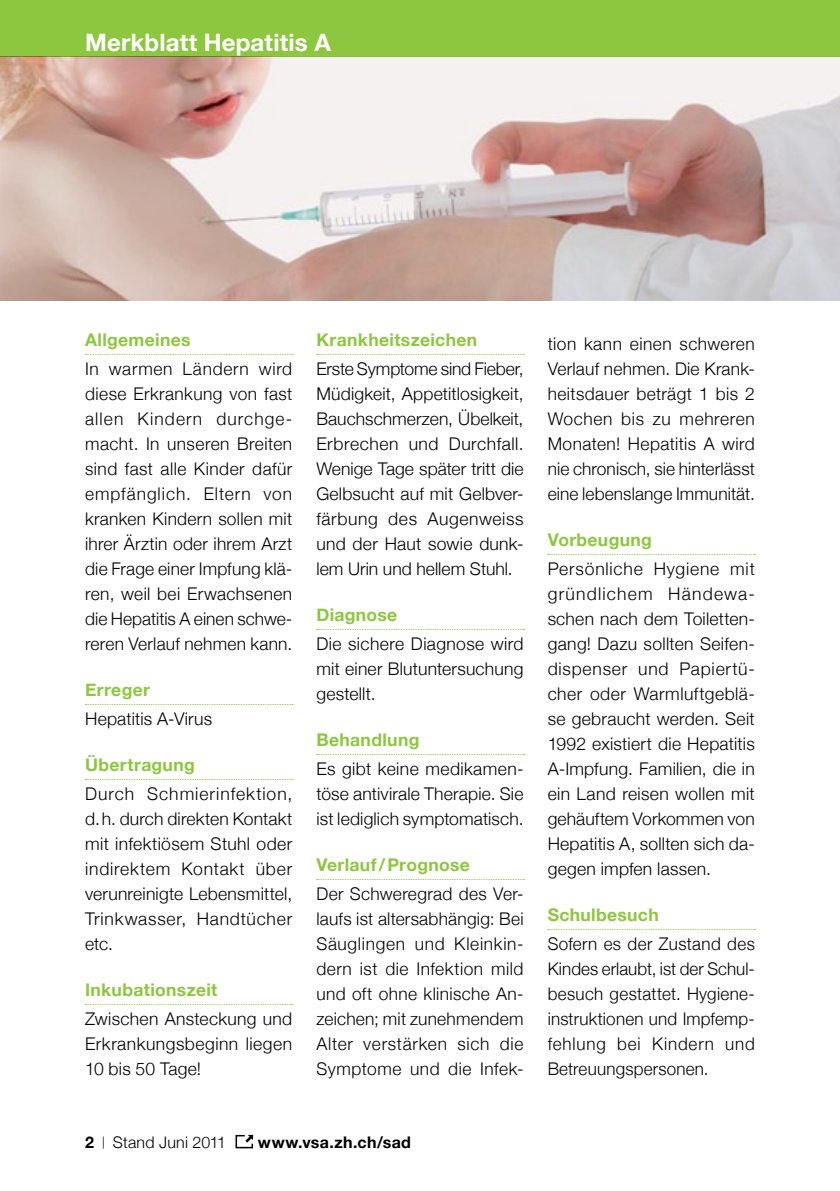
<style>
.page{position:relative;width:840px;height:1191px;background:#fff}
.page>*{position:absolute;margin:0;border:0;box-sizing:border-box;transform-origin:0 0}
.t1{font:700 24px "Helvetica Neue";letter-spacing:.005em;color:#fff}
.t2{font:300 17.6px/25px "Helvetica Neue";letter-spacing:.015em;color:#000;text-align:justify}
.t3{font:700 17.6px "Helvetica Neue";letter-spacing:.02em;color:#8dc63f}
.t4{font:700 16px "Helvetica Neue";letter-spacing:.025em;color:#000}
.t5{font:300 16px "Helvetica Neue";letter-spacing:.015em;color:#000}
.s1{font-weight:700}
.s2{font-size:12px}
</style>
<div class="page">
<img style="left:0;top:57px;width:839px;height:243px">
<div style="left:0;top:0;width:839px;height:57px;background:#8dc63f"></div>
<svg style="left:85px;top:354px;width:208px;height:1px"></svg>
<svg style="left:85px;top:704px;width:208px;height:1px"></svg>
<svg style="left:85px;top:779px;width:208px;height:1px"></svg>
<svg style="left:85px;top:1004px;width:208px;height:1px"></svg>
<svg style="left:316px;top:354px;width:208px;height:1px"></svg>
<svg style="left:316px;top:629px;width:208px;height:1px"></svg>
<svg style="left:316px;top:754px;width:208px;height:1px"></svg>
<svg style="left:316px;top:879px;width:208px;height:1px"></svg>
<svg style="left:547px;top:554px;width:208px;height:1px"></svg>
<svg style="left:547px;top:929px;width:208px;height:1px"></svg>
<svg style="left:235px;top:1135px;width:18px;height:13px"></svg>
<h1 class="t1" style="left:85px;top:27px;width:247px">Merkblatt Hepatitis A</h1>
<p class="t3" style="left:85px;top:329px;width:107px">Allgemeines</p>
<p class="t2" style="left:85px;top:356px;width:208px">In warmen Ländern wird diese Erkrankung von fast allen Kindern durchge&shy;macht. In unseren Breiten sind fast alle Kinder dafür empfänglich. Eltern von kranken Kindern sollen mit ihrer Ärztin oder ihrem Arzt die Frage einer Impfung klä&shy;ren, weil bei Erwachsenen die Hepatitis A einen schwe&shy;reren Verlauf nehmen kann.</p>
<p class="t3" style="left:85px;top:679px;width:66px">Erreger</p>
<p class="t2" style="left:85px;top:706px;width:128px">Hepatitis A-Virus</p>
<p class="t3" style="left:85px;top:754px;width:111px">Übertragung</p>
<p class="t2" style="left:85px;top:781px;width:208px">Durch Schmierinfektion, d.h. durch direkten Kontakt mit infektiösem Stuhl oder indirektem Kontakt über verunreinigte Lebensmittel, Trinkwasser, Handtücher etc.</p>
<p class="t3" style="left:85px;top:979px;width:134px">Inkubationszeit</p>
<p class="t2" style="left:85px;top:1006px;width:208px">Zwischen Ansteckung und Erkrankungsbeginn liegen 10 bis 50 Tage!</p>
<p class="t3" style="left:316px;top:329px;width:162px">Krankheitszeichen</p>
<p class="t2" style="left:316px;top:356px;width:208px">Erste Symptome sind Fieber, Müdigkeit, Appetitlosigkeit, Bauchschmerzen, Übelkeit, Erbrechen und Durchfall.<br>Wenige Tage später tritt die Gelbsucht auf mit Gelbver&shy;färbung des Augenweiss und der Haut sowie dunk&shy;lem Urin und hellem Stuhl.</p>
<p class="t3" style="left:316px;top:604px;width:82px">Diagnose</p>
<p class="t2" style="left:316px;top:631px;width:208px">Die sichere Diagnose wird mit einer Blutuntersuchung gestellt.</p>
<p class="t3" style="left:316px;top:729px;width:104px">Behandlung</p>
<p class="t2" style="left:316px;top:756px;width:208px">Es gibt keine medikamen&shy;töse antivirale Therapie. Sie ist lediglich symptomatisch.</p>
<p class="t3" style="left:316px;top:854px;width:155px">Verlauf/Prognose</p>
<p class="t2" style="left:316px;top:881px;width:208px">Der Schweregrad des Ver&shy;laufs ist altersabhängig: Bei Säuglingen und Kleinkin&shy;dern ist die Infektion mild und oft ohne klinische An&shy;zeichen; mit zunehmendem Alter verstärken sich die Symptome und die Infek-</p>
<p class="t5" style="left:85px;top:1132px;width:142px"><span class="s1">2</span> <span class="s2">|</span> Stand Juni 2011</p>
<p class="t4" style="left:258px;top:1132px;width:154px">www.vsa.zh.ch/sad</p>
<p class="t2" style="left:547px;top:331px;width:208px">tion kann einen schweren Verlauf nehmen. Die Krank&shy;heitsdauer beträgt 1 bis 2<br>Wochen bis zu mehreren Monaten! Hepatitis A wird nie chronisch, sie hinterlässt eine lebenslange Immunität.</p>
<p class="t3" style="left:547px;top:529px;width:106px">Vorbeugung</p>
<p class="t2" style="left:547px;top:556px;width:208px">Persönliche Hygiene mit gründlichem Händewa&shy;schen nach dem Toiletten&shy;gang! Dazu sollten Seifen&shy;dispenser und Papiertü&shy;cher oder Warmluftgeblä&shy;se gebraucht werden. Seit 1992 existiert die Hepatitis A-Impfung. Familien, die in ein Land reisen wollen mit gehäuftem Vorkommen von Hepatitis A, sollten sich da&shy;gegen impfen lassen.</p>
<p class="t3" style="left:547px;top:904px;width:112px">Schulbesuch</p>
<p class="t2" style="left:547px;top:931px;width:208px">Sofern es der Zustand des Kindes erlaubt, ist der Schul&shy;besuch gestattet. Hygiene&shy;instruktionen und Impfemp&shy;fehlung bei Kindern und Betreuungspersonen.</p>
</div>
